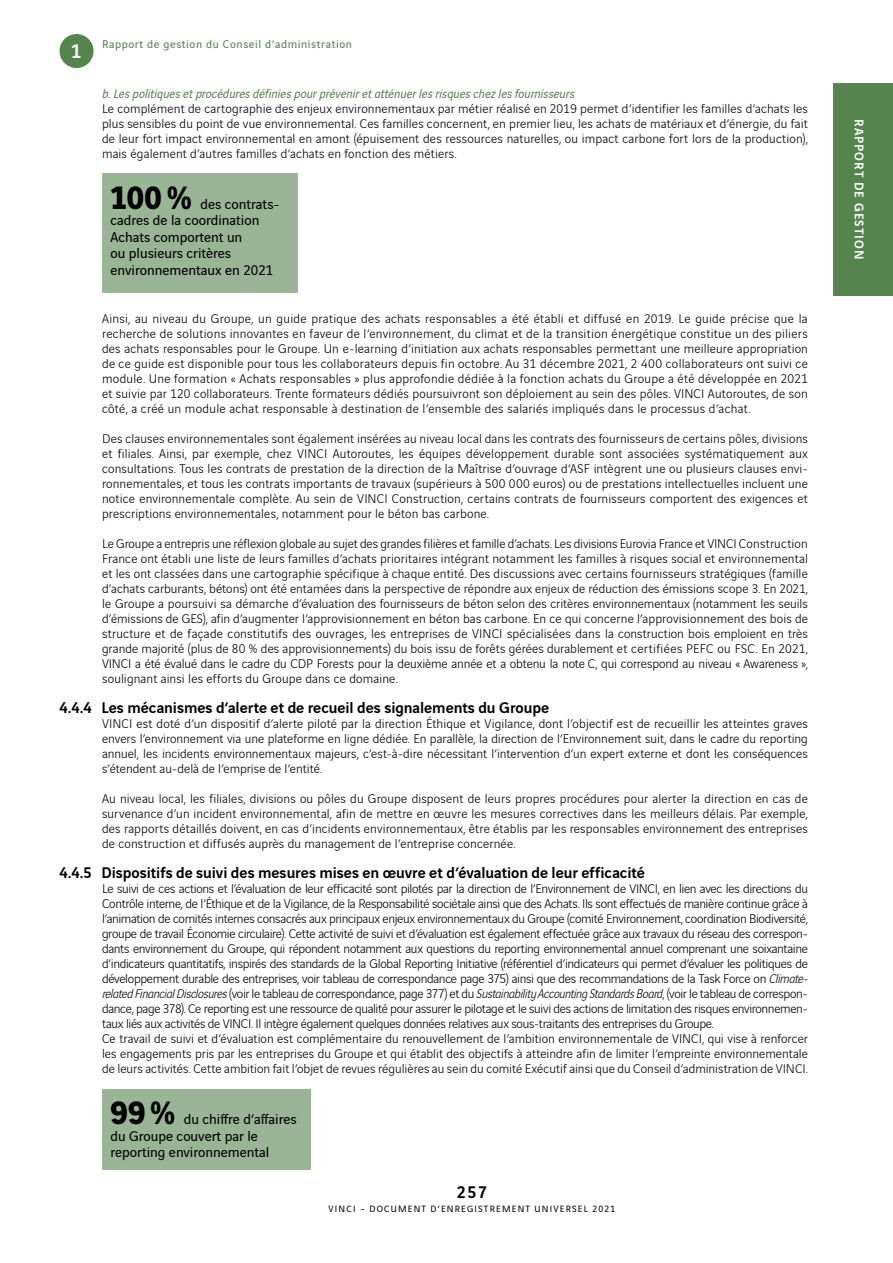
<style>
.page{position:relative;width:893px;height:1263px;background:#fff}
.page>*{position:absolute;margin:0;border:0;box-sizing:border-box;transform-origin:0 0}
.t1{font:700 34.5px "Vinci Sans";color:#000}
.t2{font:500 21px "Vinci Sans";color:#fff}
.t3{font:500 18px "Vinci Sans";color:#000}
.t4{font:500 16.5px "Vinci Sans";letter-spacing:-.005em;color:#000}
.t5{font:15px/16.5px "Vinci Sans";color:#000}
.t6{font:300 13.5px/15px "Vinci Sans";letter-spacing:-.02em;color:#000;text-align:justify}
.t7{font:italic 13.5px "Vinci Sans";letter-spacing:.005em;color:#56844e}
.t8{font:500 13.5px "Vinci Sans";letter-spacing:.075em;color:#fff}
.t9{font:12px "Vinci Sans";letter-spacing:.05em;color:#56844e}
.t10{font:9.75px "Vinci Sans";letter-spacing:.12em;color:#000}
.s1{font-style:italic}
</style>
<div class="page">
<div style="left:102px;top:174px;width:196px;height:119px;background:#99b595"></div>
<div style="left:102px;top:1089px;width:208px;height:81px;background:#99b595"></div>
<div style="left:833px;top:83px;width:60px;height:212px;background:#56844e"></div>
<div style="left:60px;top:34px;width:34px;height:34px;background:#56844e;border-radius:50%"></div>
<h2 class="t2" style="left:71px;top:35px;width:12px">1</h2>
<p class="t9" style="left:102px;top:35px;width:251px">Rapport de gestion du Conseil d’administration</p>
<p class="t7" style="left:102px;top:83px;width:474px">b. Les politiques et procédures définies pour prévenir et atténuer les risques chez les fournisseurs</p>
<p class="t6" style="left:102px;top:100px;width:707px">Le complément de cartographie des enjeux environnementaux par métier réalisé en 2019 permet d’identifier les familles d’achats les plus sensibles du point de vue environnemental. Ces familles concernent, en premier lieu, les achats de matériaux et d’énergie, du fait de leur fort impact environnemental en amont (épuisement des ressources naturelles, ou impact carbone fort lors de la production), mais également d’autres familles d’achats en fonction des métiers.</p>
<h1 class="t1" style="left:111px;top:170px;width:83px">100%</h1>
<p class="t5" style="left:111px;top:194px;width:171px;text-indent:90px">des contrats&shy;cadres de la coordination<br>Achats comportent un<br>ou plusieurs critères environnementaux en 2021</p>
<p class="t6" style="left:102px;top:310px;width:707px">Ainsi, au niveau du Groupe, un guide pratique des achats responsables a été établi et diffusé en 2019. Le guide précise que la recherche de solutions innovantes en faveur de l’environnement, du climat et de la transition énergétique constitue un des piliers des achats responsables pour le Groupe. Un e-learning d’initiation aux achats responsables permettant une meilleure appropriation de ce guide est disponible pour tous les collaborateurs depuis fin octobre. Au 31 décembre 2021, 2 400 collaborateurs ont suivi ce module. Une formation « Achats responsables » plus approfondie dédiée à la fonction achats du Groupe a été développée en 2021 et suivie par 120 collaborateurs. Trente formateurs dédiés poursuivront son déploiement au sein des pôles. VINCI Autoroutes, de son côté, a créé un module achat responsable à destination de l’ensemble des salariés impliqués dans le processus d’achat.</p>
<p class="t6" style="left:102px;top:430px;width:707px">Des clauses environnementales sont également insérées au niveau local dans les contrats des fournisseurs de certains pôles, divisions et filiales. Ainsi, par exemple, chez VINCI Autoroutes, les équipes développement durable sont associées systématiquement aux consultations. Tous les contrats de prestation de la direction de la Maîtrise d’ouvrage d’ASF intègrent une ou plusieurs clauses envi&shy;ronnementales, et tous les contrats importants de travaux (supérieurs à 500 000 euros) ou de prestations intellectuelles incluent une notice environnementale complète. Au sein de VINCI Construction, certains contrats de fournisseurs comportent des exigences et prescriptions environnementales, notamment pour le béton bas carbone.</p>
<p class="t6" style="left:102px;top:535px;width:707px">Le Groupe a entrepris une réflexion globale au sujet des grandes filières et famille d’achats. Les divisions Eurovia France et VINCI Construction France ont établi une liste de leurs familles d’achats prioritaires intégrant notamment les familles à risques social et environnemental et les ont classées dans une cartographie spécifique à chaque entité. Des discussions avec certains fournisseurs stratégiques (famille d’achats carburants, bétons) ont été entamées dans la perspective de répondre aux enjeux de réduction des émissions scope 3. En 2021, le Groupe a poursuivi sa démarche d’évaluation des fournisseurs de béton selon des critères environnementaux (notamment les seuils d’émissions de GES), afin d’augmenter l’approvisionnement en béton bas carbone. En ce qui concerne l’approvisionnement des bois de structure et de façade constitutifs des ouvrages, les entreprises de VINCI spécialisées dans la construction bois emploient en très grande majorité (plus de 80 % des approvisionnements) du bois issu de forêts gérées durablement et certifiées PEFC ou FSC. En 2021, VINCI a été évalué dans le cadre du CDP Forests pour la deuxième année et a obtenu la note C, qui correspond au niveau « Awareness », soulignant ainsi les efforts du Groupe dans ce domaine.</p>
<p class="t4" style="left:60px;top:695px;width:491px">4.4.4 Les mécanismes d’alerte et de recueil des signalements du Groupe</p>
<p class="t6" style="left:102px;top:715px;width:707px">VINCI est doté d’un dispositif d’alerte piloté par la direction Éthique et Vigilance, dont l’objectif est de recueillir les atteintes graves envers l’environnement via une plateforme en ligne dédiée. En parallèle, la direction de l’Environnement suit, dans le cadre du reporting annuel, les incidents environnementaux majeurs, c’est-à-dire nécessitant l’intervention d’un expert externe et dont les conséquences s’étendent au-delà de l’emprise de l’entité.</p>
<p class="t6" style="left:102px;top:790px;width:707px">Au niveau local, les filiales, divisions ou pôles du Groupe disposent de leurs propres procédures pour alerter la direction en cas de survenance d’un incident environnemental, afin de mettre en œuvre les mesures correctives dans les meilleurs délais. Par exemple, des rapports détaillés doivent, en cas d’incidents environnementaux, être établis par les responsables environnement des entreprises de construction et diffusés auprès du management de l’entreprise concernée.</p>
<p class="t4" style="left:60px;top:860px;width:587px">4.4.5 Dispositifs de suivi des mesures mises en œuvre et d’évaluation de leur efficacité</p>
<p class="t6" style="left:102px;top:880px;width:707px;text-align:left">Le suivi de ces actions et l’évaluation de leur efficacité sont pilotés par la direction de l’Environnement de VINCI, en lien avec les directions du Contrôle interne, de l’Éthique et de la Vigilance, de la Responsabilité sociétale ainsi que des Achats. Ils sont effectués de manière continue grâce à l’animation de comités internes consacrés aux principaux enjeux environnementaux du Groupe (comité Environnement, coordination Biodiversité, groupe de travail Économie circulaire). Cette activité de suivi et d’évaluation est également effectuée grâce aux travaux du réseau des correspon&shy;dants environnement du Groupe, qui répondent notamment aux questions du reporting environnemental annuel comprenant une soixantaine d’indicateurs quantitatifs, inspirés des standards de la Global Reporting Initiative (référentiel d’indicateurs qui permet d’évaluer les politiques de développement durable des entreprises, voir tableau de correspondance page 375) ainsi que des recommandations de la Task Force on <span class="s1">Climate&shy;related Financial Disclosures</span> (voir le tableau de correspondance, page 377) et du <span class="s1">Sustainability Accounting Standards Board</span>, (voir le tableau de correspon&shy;dance, page 378). Ce reporting est une ressource de qualité pour assurer le pilotage et le suivi des actions de limitation des risques environnemen&shy;taux liés aux activités de VINCI. Il intègre également quelques données relatives aux sous-traitants des entreprises du Groupe.<br>Ce travail de suivi et d’évaluation est complémentaire du renouvellement de l’ambition environnementale de VINCI, qui vise à renforcer les engagements pris par les entreprises du Groupe et qui établit des objectifs à atteindre afin de limiter l’empreinte environnementale de leurs activités. Cette ambition fait l’objet de revues régulières au sein du comité Exécutif ainsi que du Conseil d’administration de VINCI.</p>
<h1 class="t1" style="left:111px;top:1085px;width:67px">99%</h1>
<p class="t5" style="left:111px;top:1109px;width:188px;text-indent:73px">du chiffre d’affaires du Groupe couvert par le reporting environnemental</p>
<h3 class="t3" style="left:457px;top:1178px;width:32px">257</h3>
<p class="t10" style="left:329px;top:1201px;width:288px">VINCI – DOCUMENT D’ENREGISTREMENT UNIVERSEL 2021</p>
<p class="t8" style="left:870px;top:119px;width:142px;rotate:90deg">RAPPORT DE GESTION</p>
</div>
